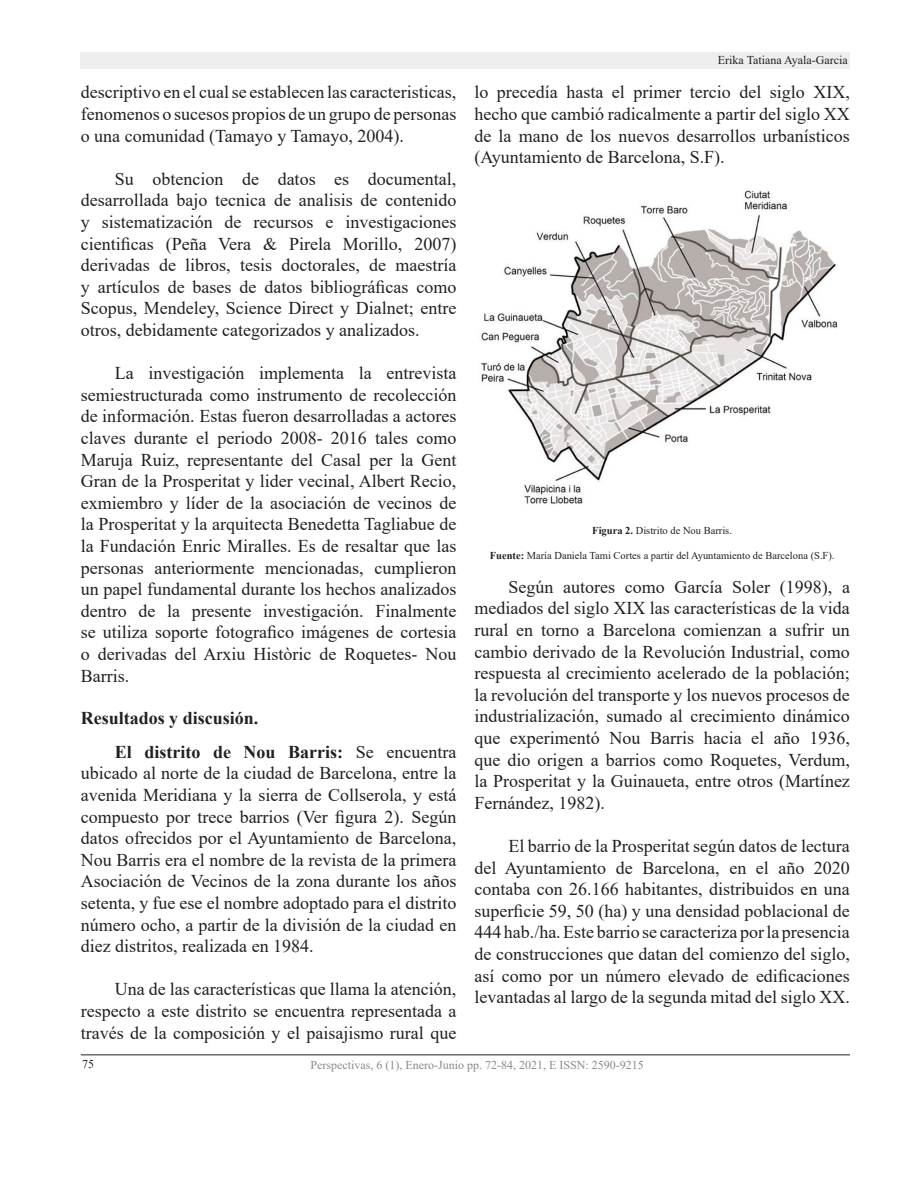
<style>
.page{position:relative;width:918px;height:1188px;background:#fff}
.page>*{position:absolute;margin:0;border:0;box-sizing:border-box;transform-origin:0 0}
.Cuerpo_de_texto{font:18px/21.6px "Times New Roman";color:#231f20;text-align:justify}
.t1{font:700 18px "Times New Roman";color:#231f20}
.t2{font:12px "Times New Roman";color:#868a8b}
.t3{font:12px "Times New Roman";color:#231f20}
.t4{font:10.5px "Times New Roman";color:#231f20}
.s1{font-weight:700}
</style>
<div class="page">
<div style="left:81px;top:52px;width:769px;height:17px;background:#eeeeef"></div>
<hr style="left:81px;top:1054px;width:769px;height:1px;background:#231f20">
<img style="left:481px;top:190px;width:357px;height:314px">
<p class="Cuerpo_de_texto" style="left:81px;top:81px;width:377px">descriptivo en el cual se establecen las caracteristicas, fenomenos o sucesos propios de un grupo de personas o una comunidad (Tamayo y Tamayo, 2004).</p>
<p class="Cuerpo_de_texto" style="left:81px;top:167px;width:377px;text-indent:34px">Su obtencion de datos es documental, desarrollada bajo tecnica de analisis de contenido y sistematización de recursos e investigaciones cientificas (Peña Vera &amp; Pirela Morillo, 2007) derivadas de libros, tesis doctorales, de maestría y artículos de bases de datos bibliográficas como Scopus, Mendeley, Science Direct y Dialnet; entre otros, debidamente categorizados y analizados.</p>
<p class="Cuerpo_de_texto" style="left:81px;top:362px;width:377px;text-indent:34px">La investigación implementa la entrevista semiestructurada como instrumento de recolección de información. Estas fueron desarrolladas a actores claves durante el periodo 2008- 2016 tales como Maruja Ruiz, representante del Casal per la Gent Gran de la Prosperitat y lider vecinal, Albert Recio, exmiembro y líder de la asociación de vecinos de la Prosperitat y la arquitecta Benedetta Tagliabue de la Fundación Enric Miralles. Es de resaltar que las personas anteriormente mencionadas, cumplieron un papel fundamental durante los hechos analizados dentro de la presente investigación. Finalmente se utiliza soporte fotografico imágenes de cortesia o derivadas del Arxiu Històric de Roquetes- Nou Barris.</p>
<p class="t1" style="left:81px;top:705px;width:179px">Resultados y discusión.</p>
<p class="Cuerpo_de_texto" style="left:81px;top:740px;width:377px;text-indent:34px"><span class="s1">El distrito de Nou Barris:</span> Se encuentra ubicado al norte de la ciudad de Barcelona, entre la avenida Meridiana y la sierra de Collserola, y está compuesto por trece barrios (Ver figura 2). Según datos ofrecidos por el Ayuntamiento de Barcelona, Nou Barris era el nombre de la revista de la primera Asociación de Vecinos de la zona durante los años setenta, y fue ese el nombre adoptado para el distrito número ocho, a partir de la división de la ciudad en diez distritos, realizada en 1984.</p>
<p class="Cuerpo_de_texto" style="left:81px;top:978px;width:377px;text-indent:34px">Una de las características que llama la atención, respecto a este distrito se encuentra representada a través de la composición y el paisajismo rural que</p>
<p class="t3" style="left:718px;top:51px;width:131px">Erika Tatiana Ayala-Garcia</p>
<p class="Cuerpo_de_texto" style="left:474px;top:81px;width:377px">lo precedía hasta el primer tercio del siglo XIX, hecho que cambió radicalmente a partir del siglo XX de la mano de los nuevos desarrollos urbanísticos (Ayuntamiento de Barcelona, S.F).</p>
<p class="t4" style="left:592px;top:523px;width:141px"><span class="s1">Figura 2.</span> Distrito de Nou Barris.</p>
<p class="t4" style="left:490px;top:548px;width:346px"><span class="s1">Fuente:</span> María Daniela Tami Cortes a partir del Ayuntamiento de Barcelona (S.F).</p>
<p class="Cuerpo_de_texto" style="left:474px;top:575px;width:377px;text-indent:34px">Según autores como García Soler (1998), a mediados del siglo XIX las características de la vida rural en torno a Barcelona comienzan a sufrir un cambio derivado de la Revolución Industrial, como respuesta al crecimiento acelerado de la población; la revolución del transporte y los nuevos procesos de industrialización, sumado al crecimiento dinámico que experimentó Nou Barris hacia el año 1936, que dio origen a barrios como Roquetes, Verdum, la Prosperitat y la Guinaueta, entre otros (Martínez Fernández, 1982).</p>
<p class="Cuerpo_de_texto" style="left:474px;top:835px;width:377px;text-indent:34px">El barrio de la Prosperitat según datos de lectura del Ayuntamiento de Barcelona, en el año 2020 contaba con 26.166 habitantes, distribuidos en una superficie 59, 50 (ha) y una densidad poblacional de 444 hab./ha. Este barrio se caracteriza por la presencia de construcciones que datan del comienzo del siglo, así como por un número elevado de edificaciones levantadas al largo de la segunda mitad del siglo XX.</p>
<p class="t3" style="left:82px;top:1056px;width:13px">75</p>
<p class="t2" style="left:311px;top:1057px;width:335px">Perspectivas, 6 (1), Enero-Junio pp. 72-84, 2021, E ISSN: 2590-9215</p>
</div>
